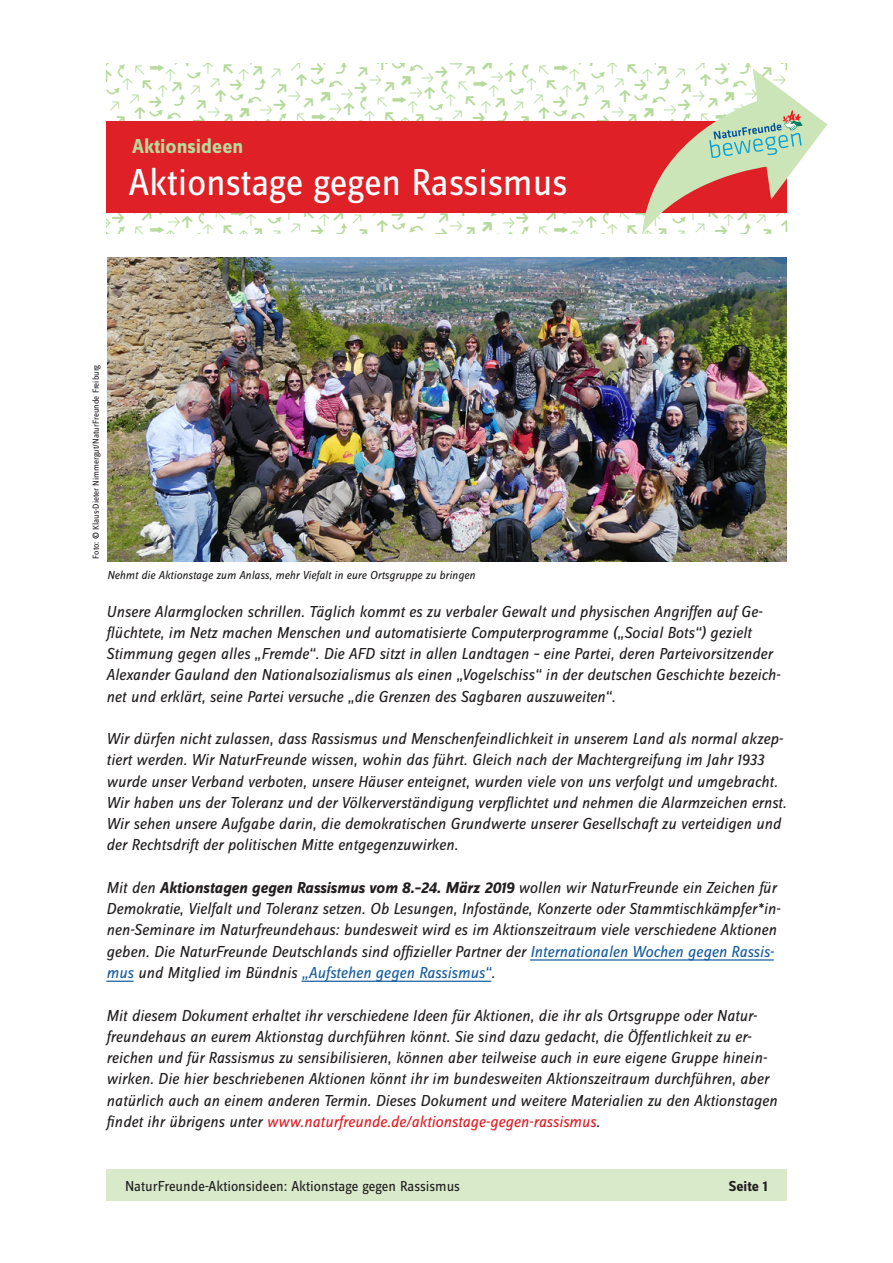
<style>
.page{position:relative;width:893px;height:1263px;background:#fff}
.page>*{position:absolute;margin:0;border:0;box-sizing:border-box;transform-origin:0 0}
.t1{font:39px "Zine Sans Dis OT";color:#fff}
.t2{font:700 21px "Zine Sans Dis OT";color:#b7d99c}
.t3{font:italic 16.5px/21.3px "Zine Sans Dis OT";color:#231f20}
.t4{font:15px "Zine Sans Dis OT";color:#231f20}
.t5{font:700 15px "Zine Sans Dis OT";color:#231f20}
.t6{font:italic 12px "Zine Sans Dis OT";color:#231f20}
.t7{font:9px "Zine Sans Dis OT";color:#231f20}
.s1{font-weight:700}
.s2{color:#175d9e}
.s3{color:#df2026}
</style>
<div class="page">
<hr style="left:530px;top:959px;width:244px;height:1px;background:#175d9e">
<svg style="left:106px;top:981px;width:28px;height:1px"></svg>
<hr style="left:301px;top:981px;width:190px;height:1px;background:#175d9e">
<svg style="left:106px;top:64px;width:681px;height:170px"></svg>
<div style="left:106px;top:1169px;width:681px;height:31px;background:#d9eacb"></div>
<div style="left:106px;top:121px;width:681px;height:92px;background:#df2026"></div>
<svg style="left:642px;top:68px;width:185px;height:166px"></svg>
<img style="left:107px;top:257px;width:680px;height:304px">
<p class="t2" style="left:132px;top:135px;width:113px">Aktionsideen</p>
<h1 class="t1" style="left:129px;top:163px;width:440px">Aktionstage gegen Rassismus</h1>
<p class="t7" style="left:92px;top:559px;width:195px;rotate:-90deg">Foto: © Klaus-Dieter Nimmergut/NaturFreunde Freiburg</p>
<p class="t6" style="left:107px;top:569px;width:370px">Nehmt die Aktionstage zum Anlass, mehr Viefalt in eure Ortsgruppe zu bringen</p>
<p class="t3" style="left:106px;top:601px;width:676px">Unsere Alarmglocken schrillen. Täglich kommt es zu verbaler Gewalt und physischen Angriffen auf Ge&shy;flüchtete, im Netz machen Menschen und automatisierte Computerprogramme („Social Bots“) gezielt Stimmung gegen alles „Fremde“. Die AFD sitzt in allen Landtagen – eine Partei, deren Parteivorsitzender Alexander Gauland den Nationalsozialismus als einen „Vogelschiss“ in der deutschen Geschichte bezeich&shy;net und erklärt, seine Partei versuche „die Grenzen des Sagbaren auszuweiten“.</p>
<p class="t3" style="left:106px;top:729px;width:681px">Wir dürfen nicht zulassen, dass Rassismus und Menschenfeindlichkeit in unserem Land als normal akzep&shy;tiert werden. Wir NaturFreunde wissen, wohin das führt. Gleich nach der Machtergreifung im Jahr 1933 wurde unser Verband verboten, unsere Häuser enteignet, wurden viele von uns verfolgt und umgebracht.<br>Wir haben uns der Toleranz und der Völkerverständigung verpflichtet und nehmen die Alarmzeichen ernst.<br>Wir sehen unsere Aufgabe darin, die demokratischen Grundwerte unserer Gesellschaft zu verteidigen und der Rechtsdrift der politischen Mitte entgegenzuwirken.</p>
<p class="t3" style="left:106px;top:877px;width:676px">Mit den <span class="s1">Aktionstagen gegen Rassismus vom 8.–24. März 2019</span> wollen wir NaturFreunde ein Zeichen für Demokratie, Vielfalt und Toleranz setzen. Ob Lesungen, Infostände, Konzerte oder Stammtischkämpfer*in&shy;nen-Seminare im Naturfreundehaus: bundesweit wird es im Aktionszeitraum viele verschiedene Aktionen geben. Die NaturFreunde Deutschlands sind offizieller Partner der <span class="s2">Internationalen Wochen gegen Rassis&shy;mus</span> und Mitglied im Bündnis <span class="s2">„Aufstehen gegen Rassismus“</span>.</p>
<p class="t3" style="left:106px;top:1005px;width:672px">Mit diesem Dokument erhaltet ihr verschiedene Ideen für Aktionen, die ihr als Ortsgruppe oder Natur&shy;freundehaus an eurem Aktionstag durchführen könnt. Sie sind dazu gedacht, die Öffentlichkeit zu er&shy;reichen und für Rassismus zu sensibilisieren, können aber teilweise auch in eure eigene Gruppe hinein&shy;wirken. Die hier beschriebenen Aktionen könnt ihr im bundesweiten Aktionszeitraum durchführen, aber natürlich auch an einem anderen Termin. Dieses Dokument und weitere Materialien zu den Aktionstagen findet ihr übrigens unter <span class="s3">www.naturfreunde.de/aktionstage-gegen-rassismus</span>.</p>
<p class="t4" style="left:125px;top:1178px;width:337px">NaturFreunde-Aktionsideen: Aktionstage gegen Rassismus</p>
<p class="t5" style="left:729px;top:1178px;width:40px">Seite 1</p>
</div>
